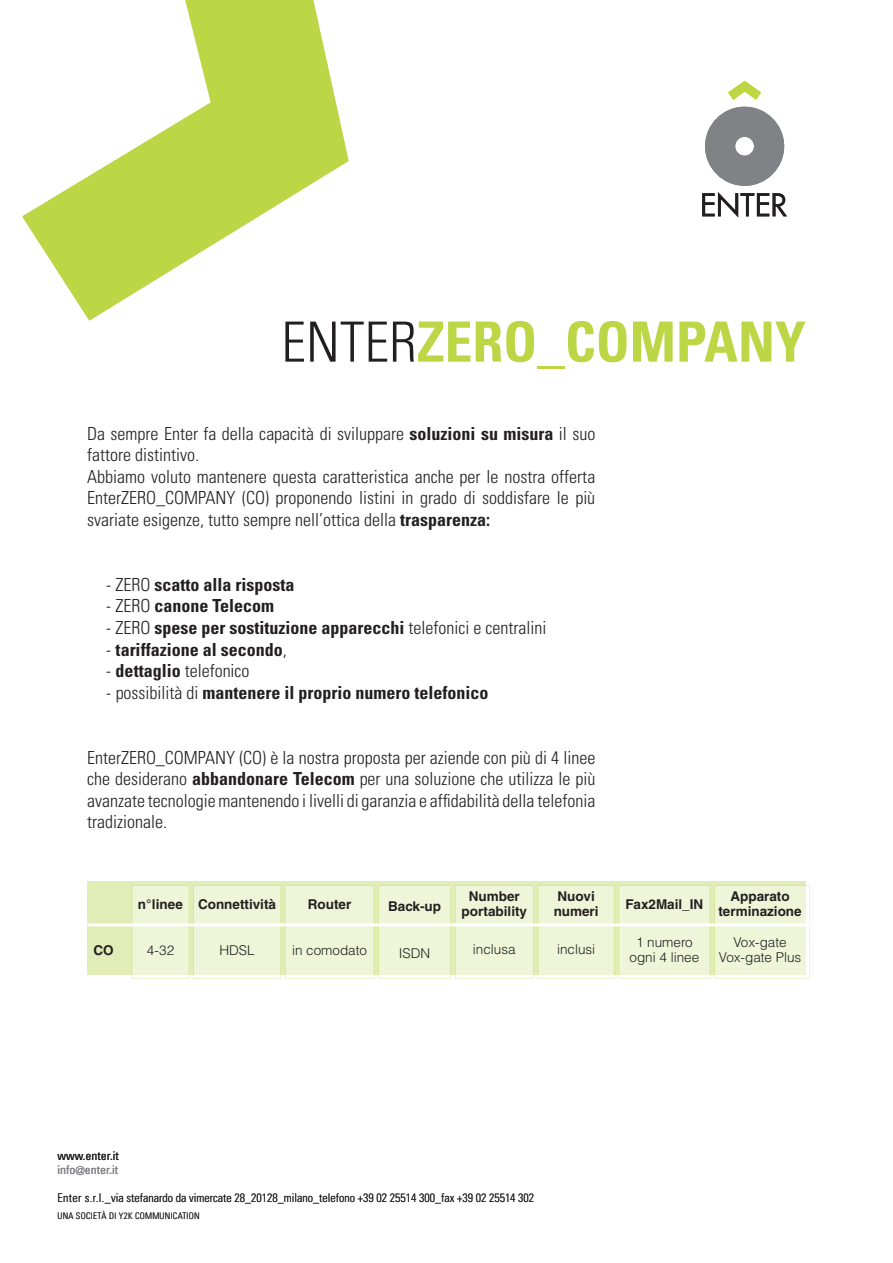
<style>
.page{position:relative;width:893px;height:1263px;background:#fff}
.page>*{position:absolute;margin:0;border:0;box-sizing:border-box;transform-origin:0 0}
.t1{font:700 condensed 55.5px "Univers";color:#bcd646}
.t2{font:300 condensed 18px/21.6px "Univers";color:#231f20}
.t3{font:700 condensed 18px "Univers";color:#231f20}
.t4{font:700 13.5px/15px "Helvetica";color:#231f20;text-align:center}
.t5{font:300 13.5px/15px "Helvetica";color:#231f20;text-align:center}
.t6{font:300 condensed 12px "Univers";color:#231f20}
.t7{font:condensed 12px "Univers";color:#808285}
.t8{font:condensed 12px "Univers";color:#231f20}
.t9{font:300 condensed 9px "Univers";letter-spacing:.03em;color:#231f20}
.s1{font-weight:300;color:#231f20}
.s2{font-weight:700}
.s3{font-weight:300}
</style>
<div class="page">
<svg style="left:705px;top:107px;width:79px;height:79px"></svg>
<svg style="left:702px;top:192px;width:85px;height:25px"></svg>
<svg style="left:728px;top:81px;width:33px;height:19px"></svg>
<svg style="left:22px;top:0;width:327px;height:321px"></svg>
<div style="left:87px;top:881px;width:719px;height:93px;background:#e2ecb6"></div>
<svg style="left:132px;top:885px;width:678px;height:94px;background:#eef4d6"></svg>
<hr style="left:87px;top:923px;width:723px;height:3px;background:#fff">
<h1 class="t1" style="left:281px;top:322px;width:526px"><span class="s1">ENTER</span>ZERO_COMPANY</h1>
<p class="t2" style="left:87px;top:424px;width:510px">Da sempre Enter fa della capacità di sviluppare <span class="s2">soluzioni su misura</span> il suo fattore distintivo.<br>Abbiamo voluto mantenere questa caratteristica anche per le nostra offerta EnterZERO_COMPANY (CO) proponendo listini in grado di soddisfare le più svariate esigenze, tutto sempre nell’ottica della <span class="s2">trasparenza:</span></p>
<p class="t3" style="left:106px;top:578px;width:190px"><span class="s3">- ZERO</span> scatto alla risposta</p>
<p class="t3" style="left:106px;top:599px;width:170px"><span class="s3">- ZERO</span> canone Telecom</p>
<p class="t3" style="left:106px;top:621px;width:442px"><span class="s3">- ZERO</span> spese per sostituzione apparecchi <span class="s3">telefonici e centralini</span></p>
<p class="t3" style="left:106px;top:643px;width:182px"><span class="s3">-</span> tariffazione al secondo<span class="s3">,</span></p>
<p class="t2" style="left:106px;top:662px;width:145px">- <span class="s2">dettaglio</span> telefonico</p>
<p class="t3" style="left:106px;top:686px;width:384px"><span class="s3">- possibilità di</span> mantenere il proprio numero telefonico</p>
<p class="t2" style="left:87px;top:748px;width:510px;text-align:justify">EnterZERO_COMPANY (CO) è la nostra proposta per aziende con più di 4 linee che desiderano <span class="s2">abbandonare Telecom</span> per una soluzione che utilizza le più avanzate tecnologie mantenendo i livelli di garanzia e affidabilità della telefonia tradizionale.</p>
<p class="t4" style="left:94px;top:944px;width:22px">CO</p>
<p class="t4" style="left:138px;top:898px;width:47px">n°linee</p>
<p class="t5" style="left:147px;top:944px;width:29px">4-32</p>
<p class="t4" style="left:198px;top:898px;width:80px">Connettività</p>
<p class="t5" style="left:219px;top:944px;width:37px">HDSL</p>
<p class="t4" style="left:308px;top:898px;width:45px">Router</p>
<p class="t5" style="left:292px;top:944px;width:77px">in comodato</p>
<p class="t4" style="left:388px;top:900px;width:54px">Back-up</p>
<p class="t5" style="left:399px;top:947px;width:33px">ISDN</p>
<p class="t4" style="left:462px;top:890px;width:67px">Number portability</p>
<p class="t5" style="left:473px;top:943px;width:44px">inclusa</p>
<p class="t4" style="left:554px;top:890px;width:46px;text-align:left">Nuovi numeri</p>
<p class="t5" style="left:557px;top:943px;width:40px">inclusi</p>
<p class="t4" style="left:625px;top:898px;width:79px">Fax2Mail_IN</p>
<p class="t5" style="left:629px;top:936px;width:71px">1 numero ogni 4 linee</p>
<p class="t4" style="left:718px;top:890px;width:85px">Apparato terminazione</p>
<p class="t5" style="left:719px;top:936px;width:84px">Vox-gate<br>Vox-gate Plus</p>
<p class="t8" style="left:57px;top:1151px;width:63px">www.enter.it</p>
<p class="t7" style="left:57px;top:1165px;width:62px">info@enter.it</p>
<p class="t9" style="left:57px;top:1213px;width:144px">UNA SOCIETÀ DI Y2K COMMUNICATION</p>
<p class="t6" style="left:57px;top:1194px;width:478px">Enter s.r.l._via stefanardo da vimercate 28_20128_milano_telefono +39 02 25514 300_fax +39 02 25514 302</p>
</div>
